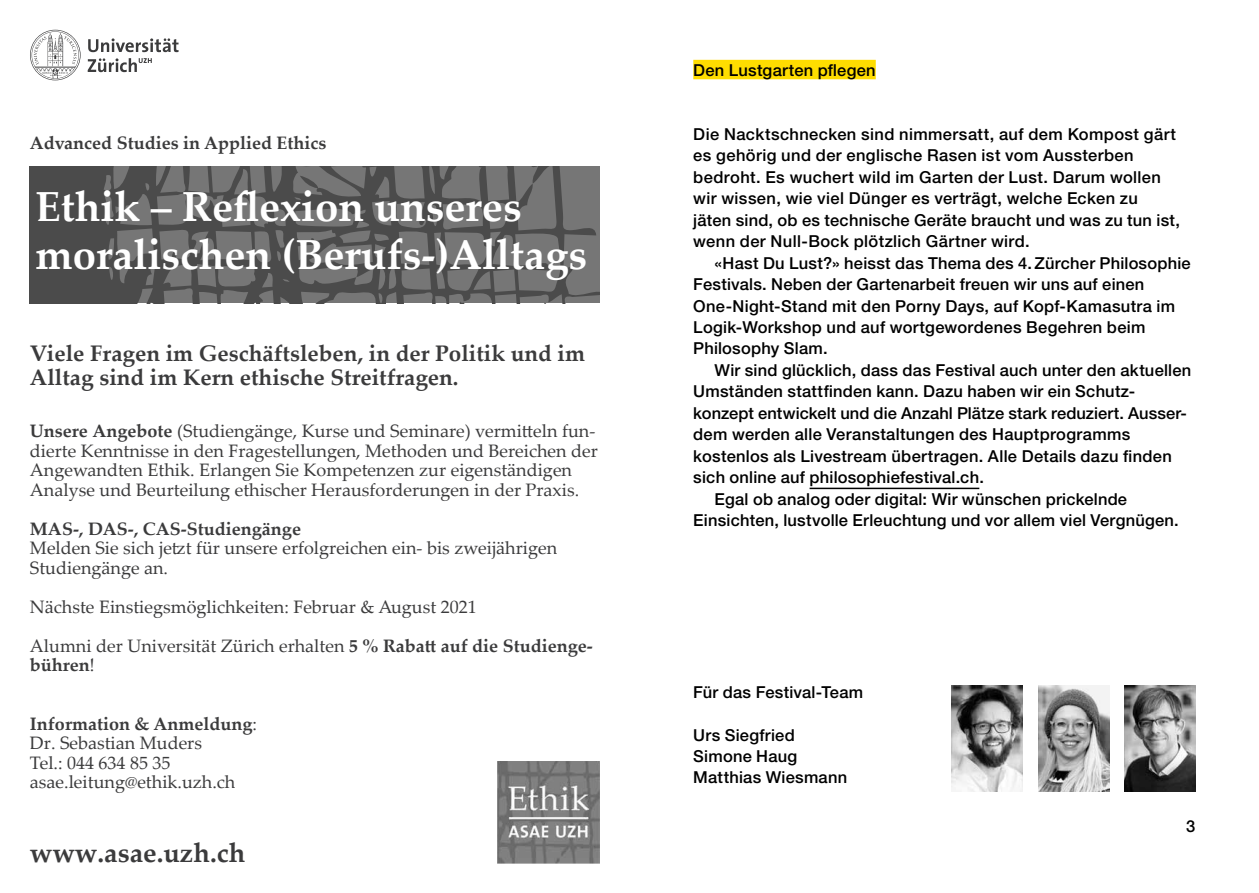
<style>
.page{position:relative;width:1259px;height:893px;background:#fff}
.page>*{position:absolute;margin:0;border:0;box-sizing:border-box;transform-origin:0 0}
.t1{font:700 42px/48px "Palatino Linotype";color:#fff}
.t2{font:700 27px "Palatino Linotype";color:#3b3b3c}
.t3{font:700 22.5px/24px "Palatino Linotype";color:#3b3b3c}
.t4{font:18px/19.5px "Palatino Linotype";color:#3b3b3c}
.t5{font:700 18px "Palatino Linotype";color:#3b3b3c}
.t6{font:500 16.5px/21.5px "Helvetica Neue LT Std";letter-spacing:.015em;color:#000}
.s1{font-weight:700}
.s2{font-weight:400}
</style>
<div class="page">
<div style="left:693px;top:60px;width:182px;height:19px;background:#fd0"></div>
<hr style="left:809px;top:488px;width:170px;height:1px;background:#000">
<img style="left:1038px;top:685px;width:71px;height:106px">
<img style="left:1124px;top:685px;width:71px;height:106px">
<img style="left:952px;top:685px;width:70px;height:106px">
<svg style="left:30px;top:30px;width:148px;height:50px"></svg>
<svg style="left:30px;top:166px;width:570px;height:137px;background:#606060"></svg>
<img style="left:497px;top:761px;width:103px;height:102px">
<p class="t5" style="left:30px;top:130px;width:298px">Advanced Studies in Applied Ethics</p>
<h1 class="t1" style="left:36px;top:181px;width:553px">Ethik ‒ Reflexion unseres moralischen (Berufs-)Alltags</h1>
<h3 class="t3" style="left:30px;top:340px;width:556px">Viele Fragen im Geschäftsleben, in der Politik und im<br>Alltag sind im Kern ethische Streitfragen.</h3>
<p class="t4" style="left:30px;top:421px;width:569px"><span class="s1">Unsere Angebote</span> (Studiengänge, Kurse und Seminare) vermitteln fun&shy;dierte Kenntnisse in den Fragestellungen, Methoden und Bereichen der Angewandten Ethik. Erlangen Sie Kompetenzen zur eigenständigen Analyse und Beurteilung ethischer Herausforderungen in der Praxis.</p>
<p class="t5" style="left:30px;top:516px;width:272px">MAS-, DAS-, CAS-Studiengänge</p>
<p class="t4" style="left:30px;top:538px;width:529px">Melden Sie sich jetzt für unsere erfolgreichen ein- bis zweijährigen<br>Studiengänge an.</p>
<p class="t4" style="left:30px;top:587px;width:564px;line-height:39px">Nächste Einstiegsmöglichkeiten: Februar &amp; August 2021<br>Alumni der Universität Zürich erhalten <span class="s1">5 % Rabatt auf die Studienge-</span></p>
<p class="t5" style="left:30px;top:652px;width:66px">bühren<span class="s2">!</span></p>
<p class="t4" style="left:30px;top:713px;width:228px"><span class="s1">Information &amp; Anmeldung</span>:<br>Dr. Sebastian Muders<br>Tel.: 044 634 85 35 asae.leitung@ethik.uzh.ch</p>
<h2 class="t2" style="left:30px;top:834px;width:217px">www.asae.uzh.ch</h2>
<p class="t6" style="left:693px;top:59px;width:184px">Den Lustgarten pflegen</p>
<p class="t6" style="left:693px;top:123px;width:488px">Die Nacktschnecken sind nimmersatt, auf dem Kompost gärt es gehörig und der englische Rasen ist vom Aussterben bedroht. Es wuchert wild im Garten der Lust. Darum wollen wir wissen, wie viel Dünger es verträgt, welche Ecken zu jäten sind, ob es technische Geräte braucht und was zu tun ist, wenn der Null-Bock plötzlich Gärtner wird.</p>
<p class="t6" style="left:693px;top:252px;width:499px;text-indent:21px">«Hast Du Lust?» heisst das Thema des 4.Zürcher Philosophie Festivals. Neben der Gartenarbeit freuen wir uns auf einen One-Night-Stand mit den Porny Days, auf Kopf-Kamasutra im Logik-Workshop und auf wortgewordenes Begehren beim Philosophy Slam.</p>
<p class="t6" style="left:714px;top:359px;width:478px">Wir sind glücklich, dass das Festival auch unter den aktuellen</p>
<p class="t6" style="left:693px;top:381px;width:443px">Umständen stattfinden kann. Dazu haben wir ein Schutz-</p>
<p class="t6" style="left:693px;top:402px;width:495px">konzept entwickelt und die Anzahl Plätze stark reduziert. Ausser-</p>
<p class="t6" style="left:693px;top:423px;width:438px">dem werden alle Veranstaltungen des Hauptprogramms</p>
<p class="t6" style="left:693px;top:445px;width:480px">kostenlos als Livestream übertragen. Alle Details dazu finden</p>
<p class="t6" style="left:693px;top:466px;width:292px">sich online auf philosophiefestival.ch.</p>
<p class="t6" style="left:714px;top:488px;width:414px">Egal ob analog oder digital: Wir wünschen prickelnde</p>
<p class="t6" style="left:693px;top:509px;width:487px">Einsichten, lustvolle Erleuchtung und vor allem viel Vergnügen.</p>
<p class="t6" style="left:693px;top:681px;width:171px">Für das Festival-Team</p>
<p class="t6" style="left:693px;top:724px;width:155px">Urs Siegfried<br>Simone Haug<br>Matthias Wiesmann</p>
<p class="t6" style="left:1186px;top:815px;width:11px">3</p>
</div>
